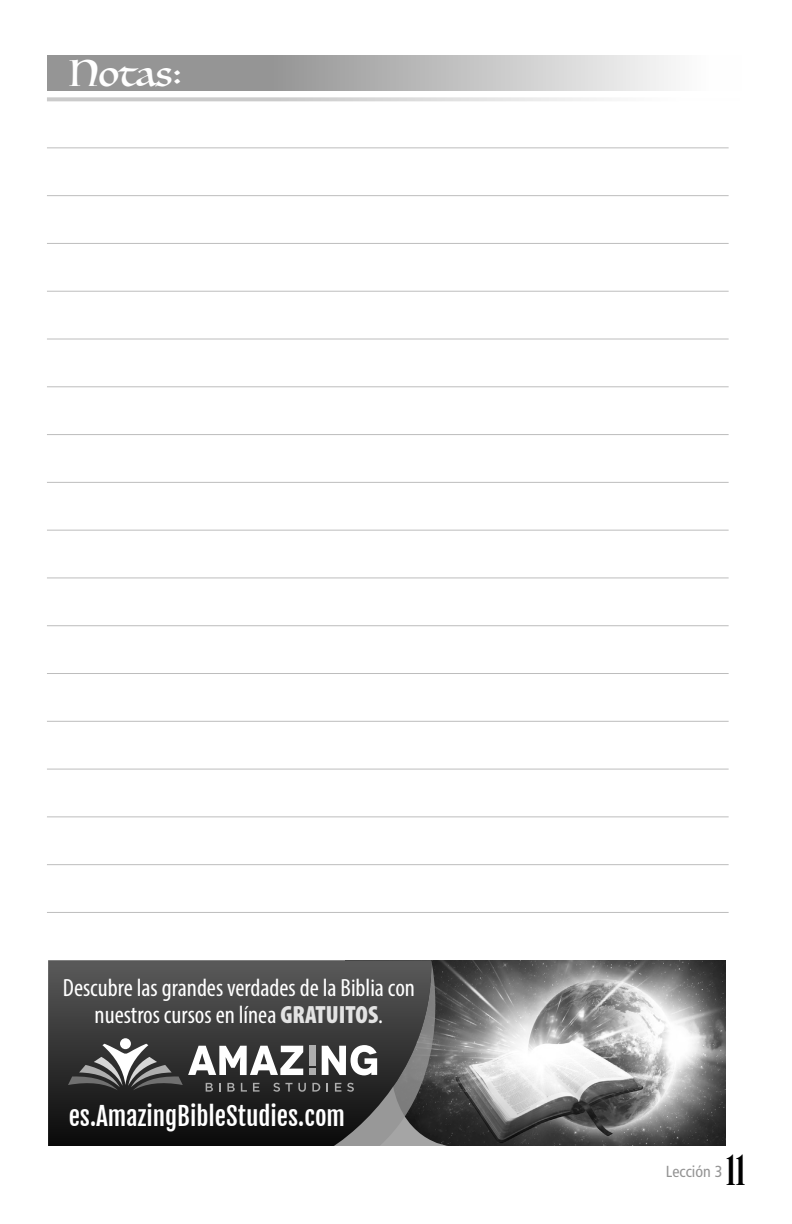
<style>
.page{position:relative;width:792px;height:1224px;background:#fff}
.page>*{position:absolute;margin:0;border:0;box-sizing:border-box;transform-origin:0 0}
.t1{font:44px "Desire Pro";color:#000}
.Lesson_Title{font:36px "Luminari";color:#fff}
.t2{font:condensed 25px/27px "Myriad Pro";color:#fff;text-align:center}
.t3{font:25px "Fjalla One";color:#fff}
.t4{font:condensed 16px "Frutiger LT Pro";color:#949494}
.s1{font-weight:900;color:#e3e3e3}
</style>
<div class="page">
<svg style="left:47px;top:55px;width:624px;height:36px;background:#b3b3b3"></svg>
<img style="left:449px;top:960px;width:277px;height:186px">
<hr style="left:47px;top:195px;width:682px;height:1px;background:#bdbdbd">
<hr style="left:47px;top:243px;width:682px;height:1px;background:#bdbdbd">
<hr style="left:47px;top:291px;width:682px;height:1px;background:#bdbdbd">
<hr style="left:47px;top:339px;width:682px;height:1px;background:#bdbdbd">
<hr style="left:47px;top:386px;width:682px;height:1px;background:#bdbdbd">
<hr style="left:47px;top:434px;width:682px;height:1px;background:#bdbdbd">
<hr style="left:47px;top:482px;width:682px;height:1px;background:#bdbdbd">
<hr style="left:47px;top:530px;width:682px;height:1px;background:#bdbdbd">
<hr style="left:47px;top:577px;width:682px;height:1px;background:#bdbdbd">
<hr style="left:47px;top:625px;width:682px;height:1px;background:#bdbdbd">
<hr style="left:47px;top:673px;width:682px;height:1px;background:#bdbdbd">
<hr style="left:47px;top:721px;width:682px;height:1px;background:#bdbdbd">
<hr style="left:47px;top:769px;width:682px;height:1px;background:#bdbdbd">
<hr style="left:47px;top:816px;width:682px;height:1px;background:#bdbdbd">
<hr style="left:47px;top:864px;width:682px;height:1px;background:#bdbdbd">
<hr style="left:47px;top:912px;width:682px;height:1px;background:#bdbdbd">
<hr style="left:47px;top:147px;width:682px;height:1px;background:#bdbdbd">
<svg style="left:48px;top:960px;width:264px;height:186px;background:#343434"></svg>
<svg style="left:47px;top:97px;width:557px;height:4px;background:#dadada"></svg>
<svg style="left:312px;top:960px;width:137px;height:186px;background:#515151"></svg>
<div style="left:309px;top:1046px;width:7px;height:20px;background:#aeaeae"></div>
<div style="left:309px;top:1068px;width:7px;height:7px;background:#aeaeae"></div>
<div style="left:120px;top:1038px;width:11px;height:11px;background:#fff;border-radius:50%"></div>
<svg style="left:68px;top:1044px;width:238px;height:48px"></svg>
<p class="Lesson_Title" style="left:69px;top:43px;width:114px">Notas:</p>
<p class="t2" style="left:63px;top:974px;width:354px">Descubre las grandes verdades de la Biblia con nuestros cursos en línea <span class="s1">GRATUITOS</span>.</p>
<p class="t3" style="left:69px;top:1101px;width:278px">es.AmazingBibleStudies.com</p>
<p class="t4" style="left:666px;top:1162px;width:58px">Lección 3</p>
<h1 class="t1" style="left:726px;top:1144px;width:21px">11</h1>
</div>
